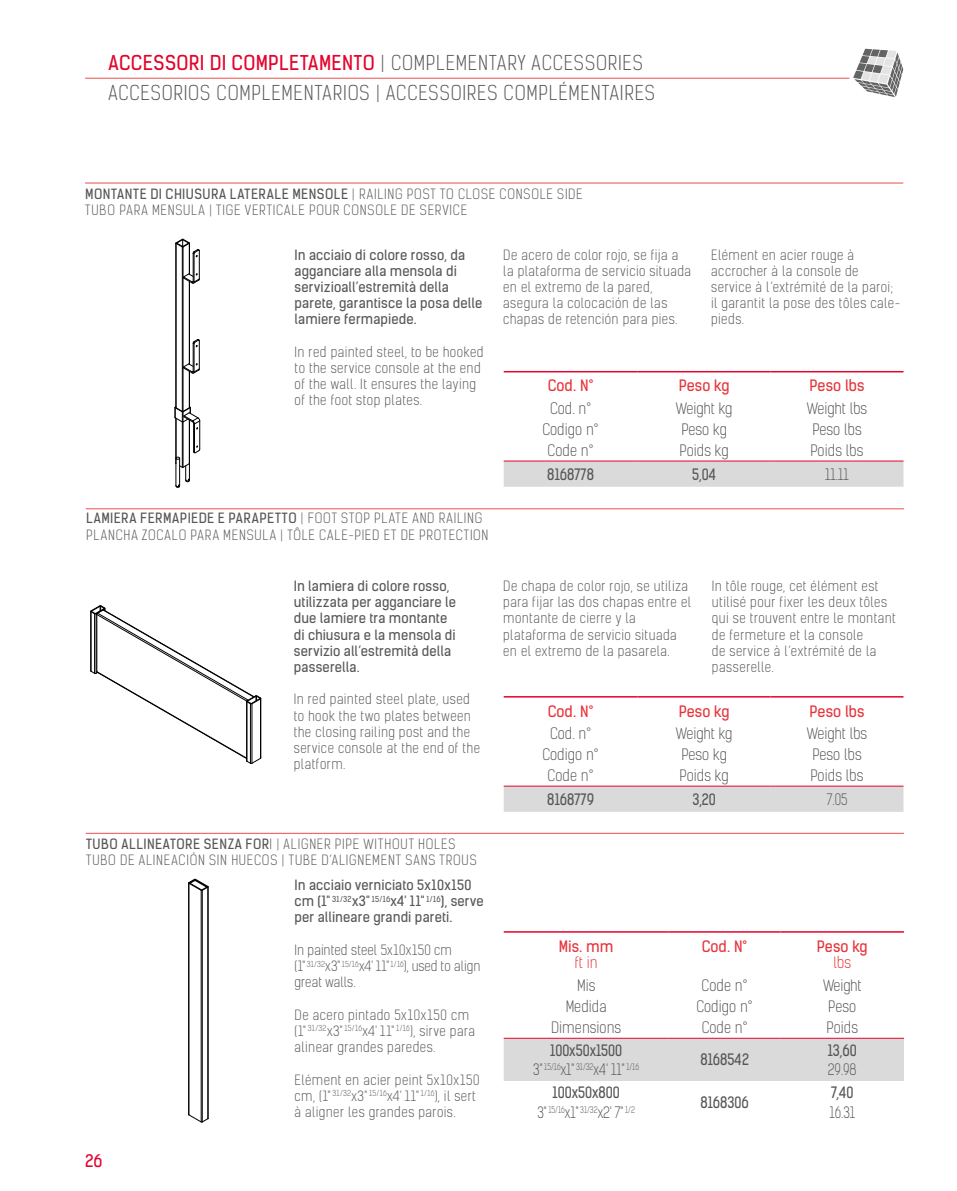
<style>
.page{position:relative;width:957px;height:1191px;background:#fff}
.page>*{position:absolute;margin:0;border:0;box-sizing:border-box;transform-origin:0 0}
.t1{font:300 19.5px/30px "Kelson Sans";letter-spacing:.045em;color:#575756}
.t2{font:16.5px "Kelson Sans";color:#e4032c}
.t3{font:300 15px "Kelson Sans";letter-spacing:.005em;color:#575756}
.t4{font:15px "Kelson Sans";color:#575756;scale:.9 1}
.t5{font:15px "Kelson Sans";letter-spacing:.005em;color:#e7343b}
.t6{font:300 15px "Kelson Sans";letter-spacing:.005em;color:#575756;scale:.9 1}
.t7{font:300 15px "Kelson Sans";letter-spacing:.005em;color:#e7343b}
.t8{font:300 13.5px/16.2px "Kelson Sans";letter-spacing:.035em;color:#575756}
.t9{font:13.5px/16.2px "Kelson Sans";letter-spacing:.01em;color:#575756}
.t10{font:300 13.5px/16.2px "Kelson Sans";letter-spacing:.06em;color:#575756}
.t11{font:300 13.5px/16.2px "Kelson Sans";letter-spacing:.01em;color:#575756}
.t12{font:300 8.7px "Kelson Sans";color:#575756;scale:.9 1}
.s1{font-weight:400;color:#e4032c}
.s2{font-weight:400}
.s3{font-size:15px}
</style>
<div class="page">
<hr style="left:85px;top:78px;width:764px;height:1px;background:#ea504d">
<svg style="left:853px;top:48px;width:51px;height:49px"></svg>
<hr style="left:86px;top:508px;width:818px;height:1px;background:#ea504d">
<hr style="left:86px;top:833px;width:818px;height:1px;background:#ea504d">
<hr style="left:182px;top:247px;width:1px;height:164px;background:#000">
<hr style="left:183px;top:247px;width:1px;height:164px;background:#000">
<hr style="left:176px;top:243px;width:1px;height:165px;background:#000">
<hr style="left:189px;top:371px;width:1px;height:37px;background:#000">
<hr style="left:189px;top:281px;width:1px;height:83px;background:#000">
<svg style="left:176px;top:239px;width:24px;height:44px"></svg>
<svg style="left:183px;top:339px;width:17px;height:34px"></svg>
<svg style="left:175px;top:406px;width:25px;height:81px"></svg>
<hr style="left:90px;top:611px;width:1px;height:60px;background:#000">
<svg style="left:91px;top:605px;width:170px;height:159px"></svg>
<hr style="left:252px;top:704px;width:1px;height:59px;background:#000">
<hr style="left:250px;top:704px;width:1px;height:59px;background:#000">
<hr style="left:247px;top:701px;width:1px;height:60px;background:#000">
<hr style="left:246px;top:701px;width:1px;height:60px;background:#000">
<hr style="left:260px;top:698px;width:1px;height:60px;background:#000">
<hr style="left:85px;top:183px;width:818px;height:1px;background:#ea504d">
<svg style="left:189px;top:1114px;width:20px;height:9px"></svg>
<hr style="left:201px;top:890px;width:1px;height:232px;background:#000">
<hr style="left:189px;top:883px;width:1px;height:231px;background:#000">
<hr style="left:202px;top:890px;width:1px;height:232px;background:#000">
<hr style="left:188px;top:883px;width:1px;height:231px;background:#000">
<hr style="left:208px;top:886px;width:1px;height:232px;background:#000">
<svg style="left:189px;top:879px;width:20px;height:12px"></svg>
<div style="left:504px;top:462px;width:399px;height:25px;background:#dadada"></div>
<hr style="left:504px;top:371px;width:133px;height:1px;background:#e4032c">
<hr style="left:637px;top:371px;width:133px;height:1px;background:#e4032c">
<hr style="left:770px;top:371px;width:133px;height:1px;background:#e4032c">
<hr style="left:504px;top:461px;width:133px;height:1px;background:#e4032c">
<hr style="left:637px;top:461px;width:133px;height:1px;background:#e4032c">
<hr style="left:770px;top:461px;width:133px;height:1px;background:#e4032c">
<div style="left:504px;top:787px;width:399px;height:25px;background:#dadada"></div>
<hr style="left:504px;top:696px;width:133px;height:1px;background:#e4032c">
<hr style="left:637px;top:696px;width:133px;height:1px;background:#e4032c">
<hr style="left:770px;top:696px;width:133px;height:1px;background:#e4032c">
<hr style="left:504px;top:786px;width:133px;height:1px;background:#e4032c">
<hr style="left:637px;top:786px;width:133px;height:1px;background:#e4032c">
<hr style="left:770px;top:786px;width:133px;height:1px;background:#e4032c">
<div style="left:504px;top:1039px;width:400px;height:42px;background:#dadada"></div>
<hr style="left:504px;top:931px;width:165px;height:1px;background:#e4032c">
<hr style="left:669px;top:931px;width:111px;height:1px;background:#e4032c">
<hr style="left:780px;top:931px;width:124px;height:1px;background:#e4032c">
<hr style="left:504px;top:1038px;width:165px;height:1px;background:#e4032c">
<hr style="left:669px;top:1038px;width:111px;height:1px;background:#e4032c">
<hr style="left:780px;top:1038px;width:124px;height:1px;background:#e4032c">
<h1 class="t1" style="left:108px;top:48px;width:548px"><span class="s1">ACCESSORI DI COMPLETAMENTO</span> | COMPLEMENTARY ACCESSORIES<br>ACCESORIOS COMPLEMENTARIOS | ACCESSOIRES COMPLÉMENTAIRES</h1>
<p class="t10" style="left:85px;top:186px;width:499px"><span class="s2">MONTANTE DI CHIUSURA LATERALE MENSOLE</span> | RAILING POST TO CLOSE CONSOLE SIDE<br>TUBO PARA MENSULA | TIGE VERTICALE POUR CONSOLE DE SERVICE</p>
<p class="t9" style="left:294px;top:246px;width:189px">In acciaio di colore rosso, da agganciare alla mensola di servizioall’estremità della parete, garantisce la posa delle lamiere fermapiede.</p>
<p class="t8" style="left:294px;top:344px;width:190px">In red painted steel, to be hooked to the service console at the end of the wall. It ensures the laying of the foot stop plates.</p>
<p class="t10" style="left:86px;top:510px;width:404px"><span class="s2">LAMIERA FERMAPIEDE E PARAPETTO</span> | FOOT STOP PLATE AND RAILING<br>PLANCHA ZOCALO PARA MENSULA | TÔLE CALE-PIED ET DE PROTECTION</p>
<p class="t9" style="left:294px;top:578px;width:164px">In lamiera di colore rosso, utilizzata per agganciare le due lamiere tra montante di chiusura e la mensola di servizio all’estremità della passerella.</p>
<p class="t8" style="left:294px;top:691px;width:188px">In red painted steel plate, used to hook the two plates between the closing railing post and the service console at the end of the platform.</p>
<p class="t10" style="left:86px;top:835px;width:392px"><span class="s2">TUBO ALLINEATORE SENZA FOR</span>I | ALIGNER PIPE WITHOUT HOLES<br>TUBO DE ALINEACIÓN SIN HUECOS | TUBE D’ALIGNEMENT SANS TROUS</p>
<p class="t2" style="left:85px;top:1150px;width:19px">26</p>
<p class="t9" style="left:294px;top:877px;width:191px">In acciaio verniciato 5x10x150 cm (1" <sup>31/32</sup>x3" <sup>15/16</sup>x4' 11" <sup>1/16</sup>), serve per allineare grandi pareti.</p>
<p class="t11" style="left:294px;top:942px;width:187px">In painted steel 5x10x150 cm<br>(1" <sup>31/32</sup>x3" <sup>15/16</sup>x4' 11" <sup>1/16</sup>), used to align great walls.</p>
<p class="t8" style="left:294px;top:1006px;width:182px">De acero pintado 5x10x150 cm (1" <sup>31/32</sup>x3" <sup>15/16</sup>x4' 11" <sup>1/16</sup>), sirve para alinear grandes paredes.</p>
<p class="t8" style="left:294px;top:1071px;width:186px">Elément en acier peint 5x10x150 cm, (1" <sup>31/32</sup>x3" <sup>15/16</sup>x4' 11" <sup>1/16</sup>), il sert à aligner les grandes parois.</p>
<p class="t8" style="left:503px;top:247px;width:189px">De acero de color rojo, se fija a la plataforma de servicio situada en el extremo de la pared, asegura la colocación de las chapas de retención para pies.</p>
<p class="t8" style="left:711px;top:247px;width:190px">Elément en acier rouge à accrocher à la console de service à l’extrémité de la paroi; il garantit la pose des tôles cale&shy;pieds.</p>
<p class="t5" style="left:548px;top:377px;width:47px">Cod. N°</p>
<p class="t5" style="left:679px;top:377px;width:52px">Peso kg</p>
<p class="t5" style="left:809px;top:377px;width:56px">Peso lbs</p>
<p class="t3" style="left:550px;top:399px;width:43px">Cod. n°</p>
<p class="t3" style="left:676px;top:399px;width:58px">Weight kg</p>
<p class="t3" style="left:807px;top:399px;width:62px">Weight lbs</p>
<p class="t3" style="left:542px;top:420px;width:58px">Codigo n°</p>
<p class="t3" style="left:681px;top:420px;width:47px">Peso kg</p>
<p class="t3" style="left:812px;top:420px;width:51px">Peso lbs</p>
<p class="t3" style="left:547px;top:441px;width:47px">Code n°</p>
<p class="t3" style="left:679px;top:441px;width:50px">Poids kg</p>
<p class="t3" style="left:810px;top:441px;width:54px">Poids lbs</p>
<p class="t4" style="left:547px;top:465px;width:54px">8168778</p>
<p class="t4" style="left:692px;top:465px;width:28px">5,04</p>
<p class="t6" style="left:825px;top:465px;width:28px">11.11</p>
<p class="t8" style="left:503px;top:578px;width:189px">De chapa de color rojo, se utiliza para fijar las dos chapas entre el montante de cierre y la plataforma de servicio situada en el extremo de la pasarela.</p>
<p class="t8" style="left:712px;top:578px;width:185px">In tôle rouge, cet élément est utilisé pour fixer les deux tôles qui se trouvent entre le montant de fermeture et la console<br>de service à l’extrémité de la passerelle.</p>
<p class="t5" style="left:548px;top:702px;width:47px">Cod. N°</p>
<p class="t5" style="left:679px;top:702px;width:52px">Peso kg</p>
<p class="t5" style="left:809px;top:702px;width:56px">Peso lbs</p>
<p class="t3" style="left:550px;top:724px;width:43px">Cod. n°</p>
<p class="t3" style="left:676px;top:724px;width:58px">Weight kg</p>
<p class="t3" style="left:807px;top:724px;width:62px">Weight lbs</p>
<p class="t3" style="left:542px;top:745px;width:58px">Codigo n°</p>
<p class="t3" style="left:681px;top:745px;width:47px">Peso kg</p>
<p class="t3" style="left:812px;top:745px;width:51px">Peso lbs</p>
<p class="t3" style="left:547px;top:766px;width:47px">Code n°</p>
<p class="t3" style="left:679px;top:766px;width:50px">Poids kg</p>
<p class="t3" style="left:810px;top:766px;width:54px">Poids lbs</p>
<p class="t4" style="left:547px;top:790px;width:54px">8168779</p>
<p class="t4" style="left:692px;top:790px;width:28px">3,20</p>
<p class="t6" style="left:826px;top:790px;width:24px">7.05</p>
<p class="t5" style="left:559px;top:937px;width:56px">Mis. mm</p>
<p class="t7" style="left:575px;top:953px;width:24px">ft in</p>
<p class="t5" style="left:702px;top:937px;width:47px">Cod. N°</p>
<p class="t5" style="left:817px;top:937px;width:52px">Peso kg</p>
<p class="t7" style="left:833px;top:953px;width:19px">lbs</p>
<p class="t3" style="left:577px;top:976px;width:20px">Mis</p>
<p class="t3" style="left:701px;top:976px;width:47px">Code n°</p>
<p class="t3" style="left:823px;top:976px;width:40px">Weight</p>
<p class="t3" style="left:566px;top:997px;width:43px">Medida</p>
<p class="t3" style="left:696px;top:997px;width:58px">Codigo n°</p>
<p class="t3" style="left:828px;top:997px;width:29px">Peso</p>
<p class="t3" style="left:551px;top:1018px;width:72px">Dimensions</p>
<p class="t3" style="left:701px;top:1018px;width:47px">Code n°</p>
<p class="t3" style="left:826px;top:1018px;width:33px">Poids</p>
<p class="t4" style="left:550px;top:1040px;width:81px">100x50x1500</p>
<p class="t12" style="left:533px;top:1061px;width:119px"><span class="s3">3"</span> 15/16<span class="s3">x1"</span> 31/32<span class="s3">x4' 11"</span> 1/16</p>
<p class="t4" style="left:828px;top:1040px;width:34px">13,60</p>
<p class="t6" style="left:827px;top:1060px;width:34px">29.98</p>
<p class="t4" style="left:700px;top:1050px;width:56px">8168542</p>
<p class="t4" style="left:552px;top:1083px;width:76px">100x50x800</p>
<p class="t12" style="left:537px;top:1104px;width:110px"><span class="s3">3"</span> 15/16<span class="s3">x1"</span> 31/32<span class="s3">x2' 7"</span> 1/2</p>
<p class="t4" style="left:700px;top:1093px;width:56px">8168306</p>
<p class="t4" style="left:831px;top:1083px;width:26px">7,40</p>
<p class="t6" style="left:829px;top:1103px;width:30px">16.31</p>
</div>
